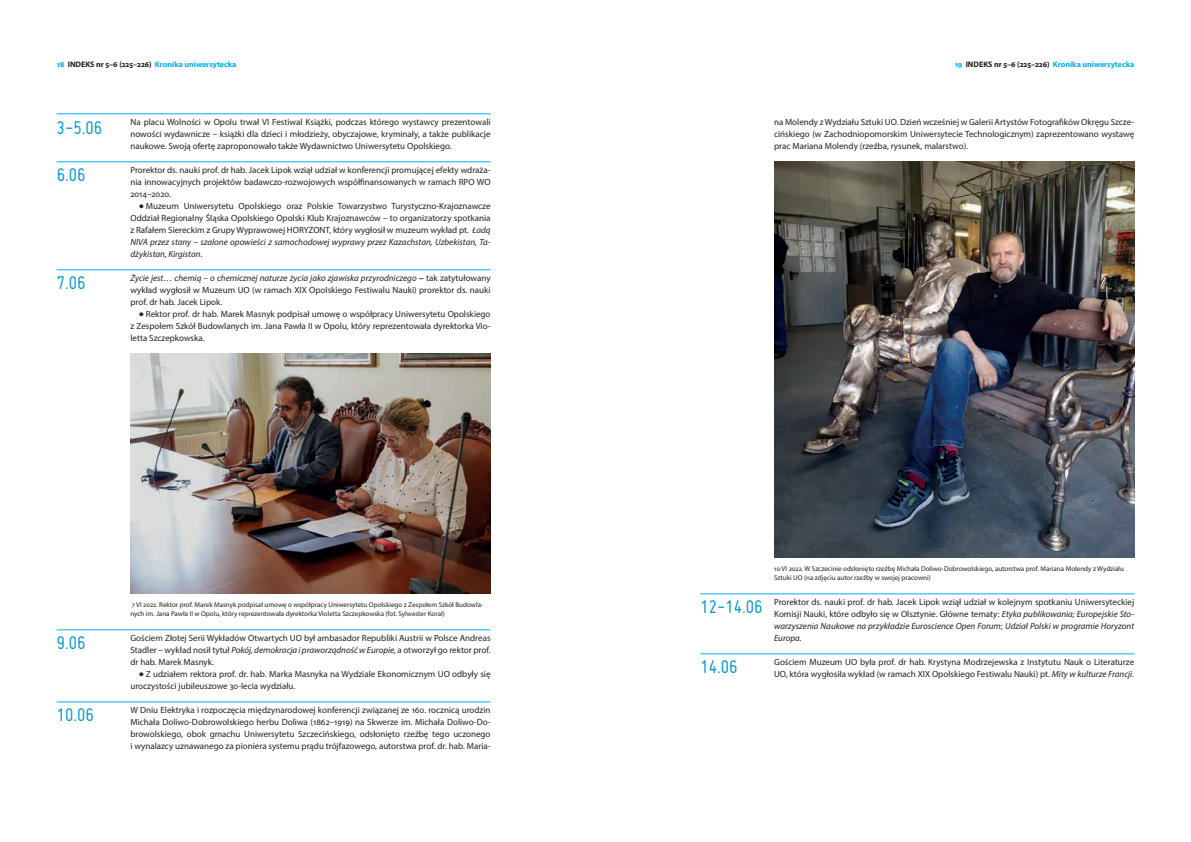
<style>
.page{position:relative;width:1191px;height:842px;background:#fff}
.page>*{position:absolute;margin:0;border:0;box-sizing:border-box;transform-origin:0 0}
.t1{font:20px "Miso";color:#0099d1}
.t2{font:9px/12px "Myriad Pro";color:#231f20;text-align:justify}
.t3{font:700 8px "Myriad Pro";color:#00aeef}
.t4{font:7px/8.4px "Myriad Pro";color:#231f20}
.s1{color:#231f20}
.s2{font-family:"Lato";font-weight:700;font-style:italic}
.s3{font-style:italic}
.s4{font-weight:700}
</style>
<div class="page">
<hr style="left:700px;top:594px;width:434px;height:1px;background:#00aeef">
<hr style="left:700px;top:654px;width:434px;height:1px;background:#00aeef">
<hr style="left:57px;top:114px;width:433px;height:1px;background:#00aeef">
<hr style="left:57px;top:162px;width:433px;height:1px;background:#00aeef">
<hr style="left:57px;top:270px;width:433px;height:1px;background:#00aeef">
<hr style="left:57px;top:630px;width:433px;height:1px;background:#00aeef">
<hr style="left:57px;top:702px;width:433px;height:1px;background:#00aeef">
<img style="left:131px;top:353px;width:359px;height:240px">
<img style="left:774px;top:161px;width:360px;height:396px">
<p class="t3" style="left:57px;top:59px;width:181px">18 <span class="s1">INDEKS nr 5–6 (225–226)</span> Kronika uniwersytecka</p>
<p class="t3" style="left:954px;top:59px;width:181px">19 <span class="s1">INDEKS nr 5–6 (225–226)</span> Kronika uniwersytecka</p>
<h1 class="t1" style="left:57px;top:116px;width:47px">3-5.06</h1>
<h1 class="t1" style="left:57px;top:164px;width:30px">6.06</h1>
<h1 class="t1" style="left:57px;top:272px;width:30px">7.06</h1>
<p class="t2" style="left:130px;top:116px;width:362px">Na placu Wolności w Opolu trwał VI Festiwal Książki, podczas którego wystawcy prezentowali nowości wydawnicze – książki dla dzieci i młodzieży, obyczajowe, kryminały, a także publikacje naukowe. Swoją ofertę zaproponowało także Wydawnictwo Uniwersytetu Opolskiego.</p>
<p class="t2" style="left:130px;top:164px;width:361px">Prorektor ds. nauki prof. dr hab. Jacek Lipok wziął udział w konferencji promującej efekty wdraża&shy;nia innowacyjnych projektów badawczo-rozwojowych współfinansowanych w ramach RPO WO 2014–2020.</p>
<p class="t2" style="left:130px;top:200px;width:362px;text-indent:9px"><span class="s2">•</span> Muzeum Uniwersytetu Opolskiego oraz Polskie Towarzystwo Turystyczno-Krajoznawcze Oddział Regionalny Śląska Opolskiego Opolski Klub Krajoznawców – to organizatorzy spotkania z Rafałem Siereckim z Grupy Wyprawowej HORYZONT, który wygłosił w muzeum wykład pt. <span class="s3">Ładą NIVA przez stany – szalone opowieści z samochodowej wyprawy przez Kazachstan, Uzbekistan, Ta&shy;dżykistan, Kirgistan</span>.</p>
<p class="t2" style="left:130px;top:272px;width:362px"><span class="s3">Życie jest… chemią – o chemicznej naturze życia jako zjawiska przyrodniczego</span> <span class="s4">–</span> tak zatytułowany wykład wygłosił w Muzeum UO (w ramach XIX Opolskiego Festiwalu Nauki) prorektor ds. nauki prof. dr hab. Jacek Lipok.</p>
<p class="t2" style="left:130px;top:308px;width:362px;text-indent:9px"><span class="s2">•</span> Rektor prof. dr hab. Marek Masnyk podpisał umowę o współpracy Uniwersytetu Opolskiego z Zespołem Szkół Budowlanych im. Jana Pawła II w Opolu, który reprezentowała dyrektorka Vio&shy;letta Szczepkowska.</p>
<h1 class="t1" style="left:57px;top:632px;width:30px">9.06</h1>
<h1 class="t1" style="left:57px;top:704px;width:39px">10.06</h1>
<p class="t4" style="left:130px;top:600px;width:354px">7 VI 2022. Rektor prof. Marek Masnyk podpisał umowę o współpracy Uniwersytetu Opolskiego z Zespołem Szkół Budowla&shy;nych im. Jana Pawła II w Opolu, który reprezentowała dyrektorka Violetta Szczepkowska (fot. Sylwester Koral)</p>
<p class="t2" style="left:130px;top:632px;width:362px">Gościem Złotej Serii Wykładów Otwartych UO był ambasador Republiki Austrii w Polsce Andreas Stadler – wykład nosił tytuł <span class="s3">Pokój, demokracja i praworządność w Europie,</span> a otworzył go rektor prof. dr hab. Marek Masnyk.</p>
<p class="t2" style="left:130px;top:668px;width:362px;text-indent:9px"><span class="s2">•</span> Z udziałem rektora prof. dr. hab. Marka Masnyka na Wydziale Ekonomicznym UO odbyły się uroczystości jubileuszowe 30-lecia wydziału.</p>
<p class="t2" style="left:130px;top:704px;width:361px">W Dniu Elektryka i rozpoczęcia międzynarodowej konferencji związanej ze 160. rocznicą urodzin Michała Doliwo-Dobrowolskiego herbu Doliwa (1862–1919) na Skwerze im. Michała Doliwo-Do&shy;browolskiego, obok gmachu Uniwersytetu Szczecińskiego, odsłonięto rzeźbę tego uczonego i wynalazcy uznawanego za pioniera systemu prądu trójfazowego, autorstwa prof. dr. hab. Maria-</p>
<p class="t2" style="left:774px;top:116px;width:361px">na Molendy z Wydziału Sztuki UO. Dzień wcześniej w Galerii Artystów Fotografików Okręgu Szcze&shy;cińskiego (w Zachodniopomorskim Uniwersytecie Technologicznym) zaprezentowano wystawę prac Mariana Molendy (rzeźba, rysunek, malarstwo).</p>
<h1 class="t1" style="left:700px;top:596px;width:64px">12-14.06</h1>
<h1 class="t1" style="left:700px;top:656px;width:39px">14.06</h1>
<p class="t4" style="left:774px;top:564px;width:351px">10 VI 2022. W Szczecinie odsłonięto rzeźbę Michała Doliwo-Dobrowolskiego, autorstwa prof. Mariana Molendy z Wydziału<br>Sztuki UO (na zdjęciu autor rzeźby w swojej pracowni)</p>
<p class="t2" style="left:774px;top:596px;width:362px">Prorektor ds. nauki prof. dr hab. Jacek Lipok wziął udział w kolejnym spotkaniu Uniwersyteckiej Komisji Nauki, które odbyło się w Olsztynie. Główne tematy: <span class="s3">Etyka publikowania; Europejskie Sto&shy;warzyszenia Naukowe na przykładzie Euroscience Open Forum</span>; <span class="s3">Udział Polski w programie Horyzont Europa.</span></p>
<p class="t2" style="left:774px;top:656px;width:361px">Gościem Muzeum UO była prof. dr hab. Krystyna Modrzejewska z Instytutu Nauk o Literaturze<br>UO, która wygłosiła wykład (w ramach XIX Opolskiego Festiwalu Nauki) pt. <span class="s3">Mity w kulturze Francji.</span></p>
</div>
